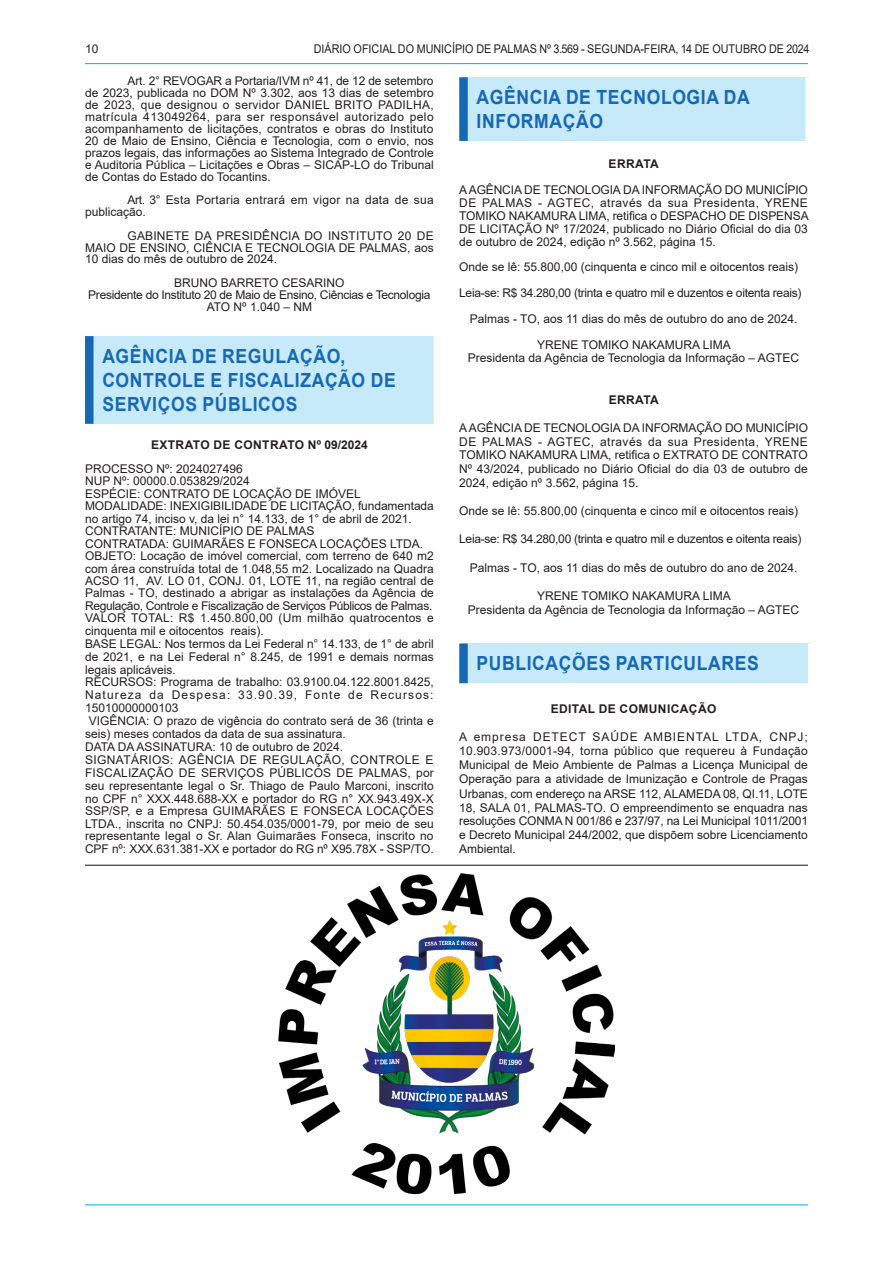
<style>
.page{position:relative;width:893px;height:1263px;background:#fff}
.page>*{position:absolute;margin:0;border:0;box-sizing:border-box;transform-origin:0 0}
.t1{font:700 19.5px/24px "Arial";letter-spacing:.035em;color:#1768b4;scale:.9 1}
.t2{font:12px/14px "Arial";color:#231f20;text-align:justify}
.t3{font:12px/11.9px "Arial";letter-spacing:-.025em;color:#231f20;text-align:center}
.t4{font:12px "Arial";color:#231f20;scale:.9 1}
.t5{font:700 12px "Arial";letter-spacing:.035em;color:#231f20}
.t6{font:12px/11.9px "Arial";letter-spacing:.025em;color:#231f20}
.t7{font:12px "Arial";letter-spacing:.02em;color:#231f20}
.t8{font:12px "Arial";letter-spacing:.095em;color:#231f20}
.t9{font:12px "Arial";letter-spacing:.03em;color:#231f20}
</style>
<div class="page">
<hr style="left:85px;top:63px;width:723px;height:1px;background:#00aeef">
<hr style="left:85px;top:1204px;width:723px;height:1px;background:#00aeef">
<div style="left:89px;top:336px;width:349px;height:88px;background:#c6eafa"></div>
<div style="left:85px;top:336px;width:9px;height:88px;background:#1768b4"></div>
<div style="left:434px;top:336px;width:8px;height:88px;background:#fff"></div>
<hr style="left:85px;top:865px;width:723px;height:1px;background:#231f20">
<img style="left:279px;top:873px;width:335px;height:321px">
<div style="left:463px;top:77px;width:347px;height:64px;background:#c6eafa"></div>
<div style="left:459px;top:77px;width:9px;height:64px;background:#1768b4"></div>
<div style="left:805px;top:77px;width:9px;height:64px;background:#fff"></div>
<div style="left:463px;top:643px;width:349px;height:40px;background:#c6eafa"></div>
<div style="left:459px;top:643px;width:9px;height:40px;background:#1768b4"></div>
<div style="left:808px;top:643px;width:8px;height:40px;background:#fff"></div>
<p class="t2" style="left:85px;top:41px;width:15px">10</p>
<p class="t4" style="left:314px;top:40px;width:552px">DIÁRIO OFICIAL DO MUNICÍPIO DE PALMAS Nº 3.569 - SEGUNDA-FEIRA, 14 DE OUTUBRO DE 2024</p>
<p class="t2" style="left:85px;top:75px;width:350px;line-height:11.9px;text-indent:43px">Art. 2° REVOGAR a Portaria/IVM nº 41, de 12 de setembro de 2023, publicada no DOM Nº 3.302, aos 13 dias de setembro de 2023, que designou o servidor DANIEL BRITO PADILHA, matrícula 413049264, para ser responsável autorizado pelo acompanhamento de licitações, contratos e obras do Instituto 20 de Maio de Ensino, Ciência e Tecnologia, com o envio, nos prazos legais, das informações ao Sistema Integrado de Controle e Auditoria Pública – Licitações e Obras – SICAP-LO do Tribunal de Contas do Estado do Tocantins.</p>
<p class="t6" style="left:85px;top:194px;width:350px;text-indent:43px">Art. 3° Esta Portaria entrará em vigor na data de sua publicação.</p>
<p class="t2" style="left:85px;top:230px;width:350px;line-height:11.9px;text-indent:43px">GABINETE DA PRESIDÊNCIA DO INSTITUTO 20 DE MAIO DE ENSINO, CIÊNCIA E TECNOLOGIA DE PALMAS, aos 10 dias do mês de outubro de 2024.</p>
<p class="t3" style="left:88px;top:277px;width:344px">BRUNO BARRETO CESARINO<br>Presidente do Instituto 20 de Maio de Ensino, Ciências e Tecnologia<br>ATO Nº 1.040 – NM</p>
<h1 class="t1" style="left:102px;top:344px;width:327px">AGÊNCIA DE REGULAÇÃO,<br>CONTROLE E FISCALIZAÇÃO DE<br>SERVIÇOS PÚBLICOS</h1>
<p class="t5" style="left:151px;top:437px;width:218px">EXTRATO DE CONTRATO Nº 09/2024</p>
<p class="t2" style="left:85px;top:462px;width:159px">PROCESSO Nº: 2024027496</p>
<p class="t2" style="left:85px;top:474px;width:166px">NUP Nº: 00000.0.053829/2024</p>
<p class="t2" style="left:85px;top:486px;width:277px">ESPÉCIE: CONTRATO DE LOCAÇÃO DE IMÓVEL</p>
<p class="t2" style="left:85px;top:499px;width:350px">MODALIDADE: INEXIGIBILIDADE DE LICITAÇÃO, fundamentada</p>
<p class="t2" style="left:85px;top:511px;width:328px">no artigo 74, inciso v, da lei n° 14.133, de 1° de abril de 2021.</p>
<p class="t2" style="left:85px;top:524px;width:231px">CONTRATANTE: MUNICÍPIO DE PALMAS</p>
<p class="t2" style="left:85px;top:536px;width:340px">CONTRATADA: GUIMARÃES E FONSECA LOCAÇÕES LTDA.</p>
<p class="t2" style="left:85px;top:549px;width:350px">OBJETO: Locação de imóvel comercial, com terreno de 640 m2</p>
<p class="t2" style="left:85px;top:561px;width:350px">com área construída total de 1.048,55 m2. Localizado na Quadra</p>
<p class="t2" style="left:85px;top:574px;width:350px">ACSO 11, AV. LO 01, CONJ. 01, LOTE 11, na região central de</p>
<p class="t2" style="left:85px;top:586px;width:350px">Palmas - TO, destinado a abrigar as instalações da Agência de</p>
<p class="t3" style="left:85px;top:600px;width:349px">Regulação, Controle e Fiscalização de Serviços Públicos de Palmas.</p>
<p class="t7" style="left:85px;top:610px;width:350px">VALOR TOTAL: R$ 1.450.800,00 (Um milhão quatrocentos e</p>
<p class="t2" style="left:85px;top:623px;width:180px">cinquenta mil e oitocentos reais).</p>
<p class="t2" style="left:85px;top:636px;width:350px">BASE LEGAL: Nos termos da Lei Federal n° 14.133, de 1° de abril</p>
<p class="t2" style="left:85px;top:649px;width:350px">de 2021, e na Lei Federal n° 8.245, de 1991 e demais normas</p>
<p class="t2" style="left:85px;top:662px;width:92px">legais aplicáveis.</p>
<p class="t2" style="left:85px;top:675px;width:350px">RECURSOS: Programa de trabalho: 03.9100.04.122.8001.8425,</p>
<p class="t8" style="left:85px;top:687px;width:350px">Natureza da Despesa: 33.90.39, Fonte de Recursos:</p>
<p class="t2" style="left:85px;top:701px;width:95px">15010000000103</p>
<p class="t2" style="left:89px;top:714px;width:346px">VIGÊNCIA: O prazo de vigência do contrato será de 36 (trinta e</p>
<p class="t2" style="left:85px;top:727px;width:262px">seis) meses contados da data de sua assinatura.</p>
<p class="t2" style="left:85px;top:740px;width:260px">DATA DA ASSINATURA: 10 de outubro de 2024.</p>
<p class="t9" style="left:85px;top:751px;width:350px">SIGNATÁRIOS: AGÊNCIA DE REGULAÇÃO, CONTROLE E</p>
<p class="t2" style="left:85px;top:765px;width:350px">FISCALIZAÇÃO DE SERVIÇOS PÚBLICOS DE PALMAS, por</p>
<p class="t2" style="left:85px;top:778px;width:350px">seu representante legal o Sr. Thiago de Paulo Marconi, inscrito</p>
<p class="t2" style="left:85px;top:791px;width:350px">no CPF n° XXX.448.688-XX e portador do RG n° XX.943.49X-X</p>
<p class="t2" style="left:85px;top:804px;width:350px">SSP/SP, e a Empresa GUIMARÃES E FONSECA LOCAÇÕES</p>
<p class="t2" style="left:85px;top:817px;width:350px">LTDA., inscrita no CNPJ: 50.454.035/0001-79, por meio de seu</p>
<p class="t2" style="left:85px;top:829px;width:350px">representante legal o Sr. Alan Guimarães Fonseca, inscrito no</p>
<p class="t2" style="left:85px;top:842px;width:350px">CPF nº: XXX.631.381-XX e portador do RG nº X95.78X - SSP/TO.</p>
<h1 class="t1" style="left:477px;top:86px;width:305px">AGÊNCIA DE TECNOLOGIA DA<br>INFORMAÇÃO</h1>
<p class="t5" style="left:609px;top:155px;width:52px">ERRATA</p>
<p class="t2" style="left:459px;top:183px;width:351px;line-height:12.9px">A AGÊNCIA DE TECNOLOGIA DA INFORMAÇÃO DO MUNICÍPIO DE PALMAS - AGTEC, através da sua Presidenta, YRENE TOMIKO NAKAMURA LIMA, retifica o DESPACHO DE DISPENSA DE LICITAÇÃO Nº 17/2024, publicado no Diário Oficial do dia 03 de outubro de 2024, edição nº 3.562, página 15.</p>
<p class="t2" style="left:459px;top:254px;width:344px;line-height:25.8px;text-align:center">Onde se lê: 55.800,00 (cinquenta e cinco mil e oitocentos reais)<br>Leia-se: R$ 34.280,00 (trinta e quatro mil e duzentos e oitenta reais)<br>Palmas - TO, aos 11 dias do mês de outubro do ano de 2024.<br>YRENE TOMIKO NAKAMURA LIMA</p>
<p class="t2" style="left:468px;top:350px;width:333px">Presidenta da Agência de Tecnologia da Informação – AGTEC</p>
<p class="t5" style="left:609px;top:391px;width:52px">ERRATA</p>
<p class="t2" style="left:459px;top:420px;width:350px">A AGÊNCIA DE TECNOLOGIA DA INFORMAÇÃO DO MUNICÍPIO DE PALMAS - AGTEC, através da sua Presidenta, YRENE TOMIKO NAKAMURA LIMA, retifica o EXTRATO DE CONTRATO Nº 43/2024, publicado no Diário Oficial do dia 03 de outubro de 2024, edição nº 3.562, página 15.</p>
<p class="t2" style="left:459px;top:504px;width:340px">Onde se lê: 55.800,00 (cinquenta e cinco mil e oitocentos reais)</p>
<p class="t3" style="left:459px;top:533px;width:344px">Leia-se: R$ 34.280,00 (trinta e quatro mil e duzentos e oitenta reais)</p>
<p class="t2" style="left:470px;top:560px;width:329px">Palmas - TO, aos 11 dias do mês de outubro do ano de 2024.</p>
<p class="t2" style="left:468px;top:588px;width:333px;text-align:center">YRENE TOMIKO NAKAMURA LIMA<br>Presidenta da Agência de Tecnologia da Informação – AGTEC</p>
<h1 class="t1" style="left:477px;top:652px;width:315px">PUBLICAÇÕES PARTICULARES</h1>
<p class="t5" style="left:551px;top:700px;width:167px">EDITAL DE COMUNICAÇÃO</p>
<p class="t2" style="left:459px;top:730px;width:350px">A empresa DETECT SAÚDE AMBIENTAL LTDA, CNPJ; 10.903.973/0001-94, torna público que requereu à Fundação Municipal de Meio Ambiente de Palmas a Licença Municipal de Operação para a atividade de Imunização e Controle de Pragas Urbanas, com endereço na ARSE 112, ALAMEDA 08, QI.11, LOTE 18, SALA 01, PALMAS-TO. O empreendimento se enquadra nas resoluções CONMA N 001/86 e 237/97, na Lei Municipal 1011/2001 e Decreto Municipal 244/2002, que dispõem sobre Licenciamento Ambiental.</p>
</div>
